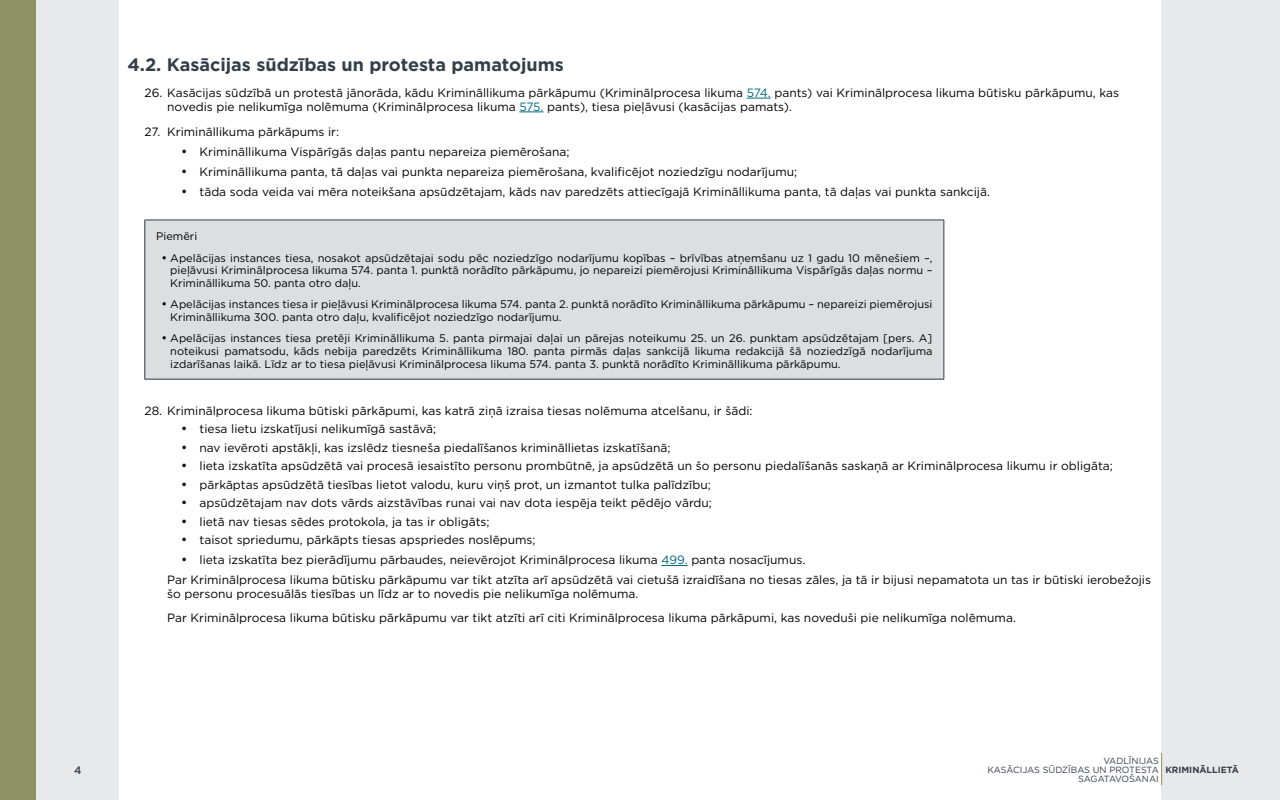
<style>
.page{position:relative;width:1280px;height:800px;background:#fff}
.page>*{position:absolute;margin:0;border:0;box-sizing:border-box;transform-origin:0 0}
._2_limenis_virsrakst{font:700 18px "Gotham";color:#343e49}
.t1{font:12px/13.8px "Gotham";color:#000}
.List_Paragraph{font:11px/12.7px "Gotham";color:#000;text-align:justify}
.t2{font:500 10.9px "Gotham";color:#343e49}
.t3{font:9px/9px "Gotham";letter-spacing:-.005em;color:#343e49;text-align:right}
.t4{font:700 9px "Gotham";color:#343e49}
.s1{color:#006684}
</style>
<div class="page">
<div style="left:0;top:0;width:119px;height:800px;background:#e8e9ea"></div>
<div style="left:0;top:0;width:36px;height:800px;background:#8f9265"></div>
<div style="left:1162px;top:0;width:118px;height:800px;background:#e8e9ea"></div>
<hr style="left:1161px;top:753px;width:1px;height:32px;background:#8f9265">
<svg style="left:747px;top:98px;width:24px;height:1px"></svg>
<svg style="left:519px;top:112px;width:25px;height:1px"></svg>
<svg style="left:661px;top:565px;width:27px;height:1px"></svg>
<div style="left:145px;top:220px;width:799px;height:159px;background:#dddee0"></div>
<hr style="left:145px;top:220px;width:799px;height:1px;background:#343e49">
<hr style="left:145px;top:220px;width:1px;height:159px;background:#343e49">
<hr style="left:944px;top:220px;width:1px;height:159px;background:#343e49">
<hr style="left:145px;top:379px;width:799px;height:1px;background:#343e49">
<p class="_2_limenis_virsrakst" style="left:128px;top:53px;width:438px">4.2. Kasācijas sūdzības un protesta pamatojums</p>
<p class="t1" style="left:167px;top:85px;width:953px;text-indent:-23px">26. Kasācijas sūdzībā un protestā jānorāda, kādu Krimināllikuma pārkāpumu (Kriminālprocesa likuma <span class="s1">574.</span> pants) vai Kriminālprocesa likuma būtisku pārkāpumu, kas novedis pie nelikumīga nolēmuma (Kriminālprocesa likuma <span class="s1">575.</span> pants), tiesa pieļāvusi (kasācijas pamats).</p>
<p class="t1" style="left:145px;top:125px;width:196px">27. Krimināllikuma pārkāpums ir:</p>
<p class="t1" style="left:182px;top:145px;width:390px">• Krimināllikuma Vispārīgās daļas pantu nepareiza piemērošana;</p>
<p class="t1" style="left:182px;top:165px;width:617px">• Krimināllikuma panta, tā daļas vai punkta nepareiza piemērošana, kvalificējot noziedzīgu nodarījumu;</p>
<p class="t1" style="left:182px;top:184px;width:810px">• tāda soda veida vai mēra noteikšana apsūdzētajam, kāds nav paredzēts attiecīgajā Krimināllikuma panta, tā daļas vai punkta sankcijā.</p>
<p class="List_Paragraph" style="left:156px;top:230px;width:43px">Piemēri</p>
<p class="List_Paragraph" style="left:170px;top:251px;width:764px;text-indent:-9px">• Apelācijas instances tiesa, nosakot apsūdzētajai sodu pēc noziedzīgo nodarījumu kopības – brīvības atņemšanu uz 1 gadu 10 mēnešiem –, pieļāvusi Kriminālprocesa likuma 574. panta 1. punktā norādīto pārkāpumu, jo nepareizi piemērojusi Krimināllikuma Vispārīgās daļas normu – Krimināllikuma 50. panta otro daļu.</p>
<p class="List_Paragraph" style="left:170px;top:298px;width:764px;text-indent:-9px">• Apelācijas instances tiesa ir pieļāvusi Kriminālprocesa likuma 574. panta 2. punktā norādīto Krimināllikuma pārkāpumu – nepareizi piemērojusi<br>Krimināllikuma 300. panta otro daļu, kvalificējot noziedzīgo nodarījumu.</p>
<p class="List_Paragraph" style="left:170px;top:332px;width:764px;text-indent:-9px">• Apelācijas instances tiesa pretēji Krimināllikuma 5. panta pirmajai daļai un pārejas noteikumu 25. un 26. punktam apsūdzētajam [pers. A] noteikusi pamatsodu, kāds nebija paredzēts Krimināllikuma 180. panta pirmās daļas sankcijā likuma redakcijā šā noziedzīgā nodarījuma izdarīšanas laikā. Līdz ar to tiesa pieļāvusi Kriminālprocesa likuma 574. panta 3. punktā norādīto Krimināllikuma pārkāpumu.</p>
<p class="t1" style="left:145px;top:404px;width:609px">28. Kriminālprocesa likuma būtiski pārkāpumi, kas katrā ziņā izraisa tiesas nolēmuma atcelšanu, ir šādi:</p>
<p class="t1" style="left:182px;top:422px;width:256px">• tiesa lietu izskatījusi nelikumīgā sastāvā;</p>
<p class="t1" style="left:182px;top:441px;width:490px">• nav ievēroti apstākļi, kas izslēdz tiesneša piedalīšanos krimināllietas izskatīšanā;</p>
<p class="t1" style="left:182px;top:459px;width:933px">• lieta izskatīta apsūdzētā vai procesā iesaistīto personu prombūtnē, ja apsūdzētā un šo personu piedalīšanās saskaņā ar Kriminālprocesa likumu ir obligāta;</p>
<p class="t1" style="left:182px;top:478px;width:531px">• pārkāptas apsūdzētā tiesības lietot valodu, kuru viņš prot, un izmantot tulka palīdzību;</p>
<p class="t1" style="left:182px;top:496px;width:532px">• apsūdzētajam nav dots vārds aizstāvības runai vai nav dota iespēja teikt pēdējo vārdu;</p>
<p class="t1" style="left:182px;top:515px;width:310px">• lietā nav tiesas sēdes protokola, ja tas ir obligāts;</p>
<p class="t1" style="left:182px;top:533px;width:356px">• taisot spriedumu, pārkāpts tiesas apspriedes noslēpums;</p>
<p class="t1" style="left:182px;top:553px;width:625px">• lieta izskatīta bez pierādījumu pārbaudes, neievērojot Kriminālprocesa likuma <span class="s1">499.</span> panta nosacījumus.</p>
<p class="t1" style="left:167px;top:573px;width:985px">Par Kriminālprocesa likuma būtisku pārkāpumu var tikt atzīta arī apsūdzētā vai cietušā izraidīšana no tiesas zāles, ja tā ir bijusi nepamatota un tas ir būtiski ierobežojis šo personu procesuālās tiesības un līdz ar to novedis pie nelikumīga nolēmuma.</p>
<p class="t1" style="left:167px;top:610px;width:850px">Par Kriminālprocesa likuma būtisku pārkāpumu var tikt atzīti arī citi Kriminālprocesa likuma pārkāpumi, kas noveduši pie nelikumīga nolēmuma.</p>
<p class="t3" style="left:988px;top:756px;width:173px">VADLĪNIJAS<br>KASĀCIJAS SŪDZĪBAS UN PROTESTA<br>SAGATAVOŠANAI</p>
<p class="t2" style="left:74px;top:763px;width:9px">4</p>
<p class="t4" style="left:1165px;top:764px;width:75px">KRIMINĀLLIETĀ</p>
</div>
